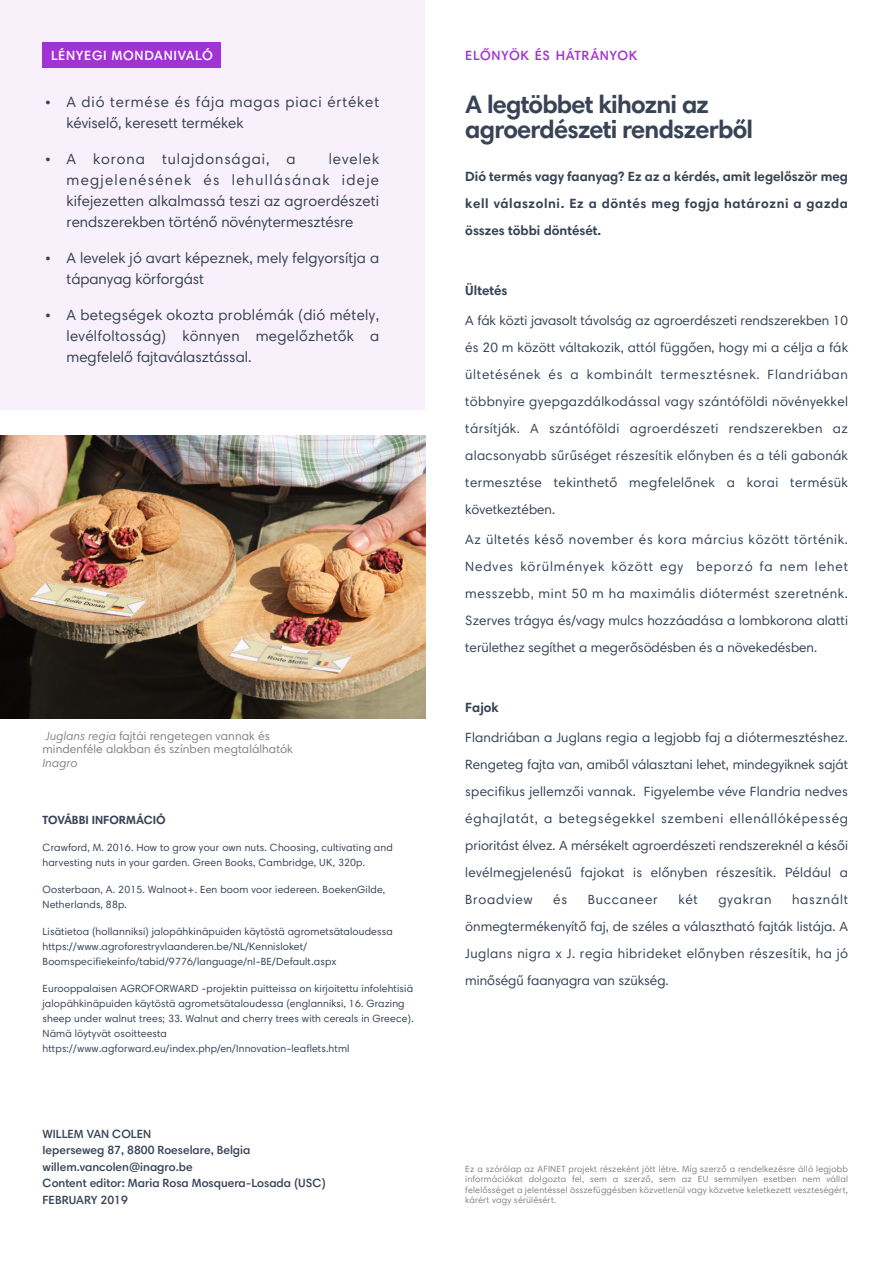
<style>
.page{position:relative;width:893px;height:1263px;background:#fff}
.page>*{position:absolute;margin:0;border:0;box-sizing:border-box;transform-origin:0 0}
.t1{font:700 25.5px/25.5px "Harmonia Sans Pro Cyr";letter-spacing:-.03em;color:#384355}
.t2{font:15px/21px "Harmonia Sans Pro Cyr";letter-spacing:.005em;color:#384355;text-align:justify}
.t3{font:15px/21px "Harmonia Sans Pro Cyr";letter-spacing:.06em;color:#384355}
.t4{font:15px "Harmonia Sans Pro Cyr";letter-spacing:.065em;color:#384355}
.t5{font:13.5px/27px "Harmonia Sans Pro Cyr";letter-spacing:.02em;color:#384355;text-align:justify}
.t6{font:700 13.5px/27px "Harmonia Sans Pro Cyr";color:#384355;text-align:justify}
.t7{font:600 13.5px "Harmonia Sans Pro Cyr";letter-spacing:.05em;color:#fff}
.t8{font:600 13.5px "Harmonia Sans Pro Cyr";letter-spacing:.045em;color:#a133d4}
.t9{font:13.5px "Harmonia Sans Pro Cyr";letter-spacing:.055em;color:#384355}
.t10{font:600 12px/16.5px "Harmonia Sans Pro Cyr";color:#384355}
.t11{font:12px/13.5px "Harmonia Sans Pro Cyr";letter-spacing:.01em;color:#808285}
.t12{font:700 12px "Harmonia Sans Pro Cyr";color:#384355}
.t13{font:italic 12px "Harmonia Sans Pro Cyr";letter-spacing:.01em;color:#808285}
.t14{font:10.5px/15px "Harmonia Sans Pro Cyr";letter-spacing:.015em;color:#384355}
.t15{font:9px/10.5px "Harmonia Sans Pro Cyr";letter-spacing:.02em;color:#808285;text-align:justify}
.s1{font-style:italic}
</style>
<div class="page">
<img style="left:0;top:435px;width:425px;height:284px">
<div style="left:0;top:0;width:425px;height:410px;background:#f8f1fc"></div>
<div style="left:43px;top:43px;width:178px;height:25px;background:#a133d4"></div>
<p class="t7" style="left:51px;top:50px;width:163px">LÉNYEGI MONDANIVALÓ</p>
<p class="t8" style="left:465px;top:50px;width:174px">ELŐNYÖK ÉS HÁTRÁNYOK</p>
<p class="t3" style="left:67px;top:93px;width:314px;text-indent:-21px">• A dió termése és fája magas piaci értéket kéviselő, keresett termékek</p>
<p class="t4" style="left:45px;top:153px;width:252px">• A korona tulajdonságai, a</p>
<p class="t2" style="left:67px;top:150px;width:314px;text-indent:262px">levelek megjelenésének és lehullásának ideje kifejezetten alkalmassá teszi az agroerdészeti rendszerekben történő növénytermesztésre</p>
<p class="t2" style="left:67px;top:249px;width:314px;text-indent:-21px">• A levelek jó avart képeznek, mely felgyorsítja a tápanyag körforgást</p>
<p class="t2" style="left:67px;top:306px;width:314px;text-indent:-21px">• A betegségek okozta problémák (dió métely, levélfoltosság) könnyen megelőzhetők a megfelelő fajtaválasztással.</p>
<p class="t11" style="left:43px;top:730px;width:252px"><span class="s1">Juglans regia</span> fajtái rengetegen vannak és mindenféle alakban és színben megtalálhatók</p>
<p class="t13" style="left:43px;top:758px;width:36px">Inagro</p>
<p class="t12" style="left:43px;top:815px;width:125px">TOVÁBBI INFORMÁCIÓ</p>
<p class="t14" style="left:43px;top:841px;width:352px">Crawford, M. 2016. How to grow your own nuts. Choosing, cultivating and harvesting nuts in your garden. Green Books, Cambridge, UK, 320p.</p>
<p class="t14" style="left:43px;top:883px;width:344px">Oosterbaan, A. 2015. Walnoot+. Een boom voor iedereen. BoekenGilde,<br>Netherlands, 88p.</p>
<p class="t14" style="left:43px;top:925px;width:352px">Lisätietoa (hollanniksi) jalopähkinäpuiden käytöstä agrometsätaloudessa https://www.agroforestryvlaanderen.be/NL/Kennisloket/<br>Boomspecifiekeinfo/tabid/9776/language/nl-BE/Default.aspx</p>
<p class="t14" style="left:43px;top:982px;width:373px">Eurooppalaisen AGROFORWARD -projektin puitteissa on kirjoitettu infolehtisiä jalopähkinäpuiden käytöstä agrometsätaloudessa (englanniksi, 16. Grazing sheep under walnut trees; 33. Walnut and cherry trees with cereals in Greece).<br>Nämä löytyvät osoitteesta https://www.agforward.eu/index.php/en/Innovation-leaflets.html</p>
<p class="t10" style="left:43px;top:1126px;width:285px">WILLEM VAN COLEN<br>Ieperseweg 87, 8800 Roeselare, Belgia willem.vancolen@inagro.be<br>Content editor: Maria Rosa Mosquera-Losada (USC)<br>FEBRUARY 2019</p>
<h1 class="t1" style="left:465px;top:94px;width:289px">A legtöbbet kihozni az agroerdészeti rendszerből</h1>
<p class="t6" style="left:465px;top:165px;width:384px">Dió termés vagy faanyag? Ez az a kérdés, amit legelőször meg kell válaszolni. Ez a döntés meg fogja határozni a gazda összes többi döntését.</p>
<p class="t6" style="left:465px;top:279px;width:44px">Ültetés</p>
<p class="t5" style="left:465px;top:309px;width:384px">A fák közti javasolt távolság az agroerdészeti rendszerekben 10 és 20 m között váltakozik, attól függően, hogy mi a célja a fák ültetésének és a kombinált termesztésnek. Flandriában többnyire gyepgazdálkodással vagy szántóföldi növényekkel társítják. A szántóföldi agroerdészeti rendszerekben az alacsonyabb sűrűséget részesítik előnyben és a téli gabonák termesztése tekinthető megfelelőnek a korai termésük következtében.</p>
<p class="t5" style="left:465px;top:528px;width:384px">Az ültetés késő november és kora március között történik.<br>Nedves körülmények között egy beporzó fa nem lehet messzebb, mint 50 m ha maximális diótermést szeretnénk.<br>Szerves trágya és/vagy mulcs hozzáadása a lombkorona alatti területhez segíthet a megerősödésben és a növekedésben.</p>
<p class="t6" style="left:465px;top:696px;width:35px">Fajok</p>
<p class="t5" style="left:465px;top:726px;width:384px">Flandriában a Juglans regia a legjobb faj a diótermesztéshez.<br>Rengeteg fajta van, amiből választani lehet, mindegyiknek saját specifikus jellemzői vannak. Figyelembe véve Flandria nedves éghajlatát, a betegségekkel szembeni ellenállóképesség prioritást élvez. A mérsékelt agroerdészeti rendszereknél a késői levélmegjelenésű fajokat is előnyben részesítik. Például a Broadview</p>
<p class="t5" style="left:465px;top:888px;width:384px;text-indent:327px">használt önmegtermékenyítő faj, de széles a választható fajták listája. A Juglans nigra x J. regia hibrideket előnyben részesítik, ha jó minőségű faanyagra van szükség.</p>
<p class="t5" style="left:553px;top:888px;width:15px">és</p>
<p class="t9" style="left:588px;top:894px;width:72px">Buccaneer</p>
<p class="t5" style="left:678px;top:888px;width:21px">két</p>
<p class="t9" style="left:718px;top:894px;width:55px">gyakran</p>
<p class="t15" style="left:465px;top:1164px;width:384px">Ez a szórólap az AFINET projekt részeként jött létre. Míg szerző a rendelkezésre álló legjobb információkat dolgozta fel, sem a szerző, sem az EU semmilyen esetben nem vállal felelősséget a jelentéssel összefüggésben közvetlenül vagy közvetve keletkezett veszteségért, kárért vagy sérülésért.</p>
</div>
